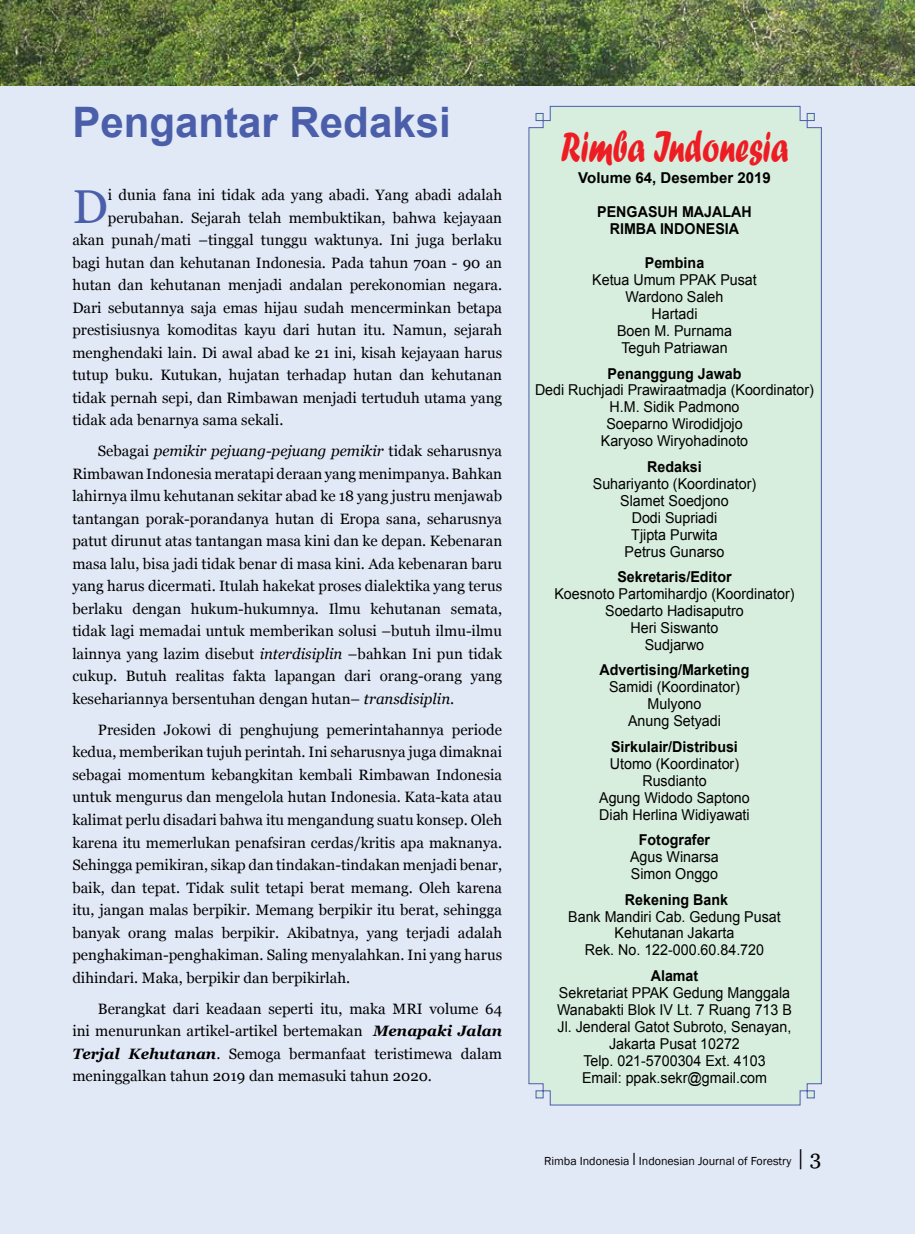
<style>
.page{position:relative;width:915px;height:1234px;background:#fff}
.page>*{position:absolute;margin:0;border:0;box-sizing:border-box;transform-origin:0 0}
.t1{font:47.4px "Georgia";color:#4b5eaa}
.t2{font:45px "Forte";color:#ed1d24;scale:.7 1}
.t3{font:700 42px "Arial";color:#4b5eaa}
.t4{font:15px/22.5px "Georgia";color:#000;text-align:justify}
.t5{font:15px/17px "Arial";color:#000;text-align:center;scale:.95 1}
.t6{font:700 15px/17px "Arial";color:#000;text-align:center;scale:.95 1}
.t7{font:700 15px "Arial";color:#000}
.t8{font:12px "Franklin Gothic";color:#000}
.s1{font-style:italic}
.s2{font-weight:700;font-style:italic}
.s3{font-size:18px}
.s4{font-family:"Georgia";font-size:21px}
</style>
<div class="page">
<div style="left:0;top:0;width:914px;height:1233px;background:#e1e8f6"></div>
<div style="left:528px;top:106px;width:293px;height:999px;background:#d7eddd"></div>
<img style="left:0;top:0;width:914px;height:85px">
<h3 class="t3" style="left:72px;top:99px;width:380px">Pengantar Redaksi</h3>
<h1 class="t1" style="left:72px;top:179px;width:37px">D</h1>
<p class="t4" style="left:108px;top:183px;width:395px">i dunia fana ini tidak ada yang abadi. Yang abadi adalah</p>
<p class="t4" style="left:108px;top:206px;width:395px">perubahan. Sejarah telah membuktikan, bahwa kejayaan</p>
<p class="t4" style="left:72px;top:228px;width:431px">akan punah/mati –tinggal tunggu waktunya. Ini juga berlaku</p>
<p class="t4" style="left:72px;top:251px;width:431px">bagi hutan dan kehutanan Indonesia. Pada tahun 70an - 90 an</p>
<p class="t4" style="left:72px;top:273px;width:431px">hutan dan kehutanan menjadi andalan perekonomian negara.</p>
<p class="t4" style="left:72px;top:296px;width:431px">Dari sebutannya saja emas hijau sudah mencerminkan betapa</p>
<p class="t4" style="left:72px;top:318px;width:431px">prestisiusnya komoditas kayu dari hutan itu. Namun, sejarah</p>
<p class="t4" style="left:72px;top:341px;width:431px">menghendaki lain. Di awal abad ke 21 ini, kisah kejayaan harus</p>
<p class="t4" style="left:72px;top:363px;width:431px">tutup buku. Kutukan, hujatan terhadap hutan dan kehutanan</p>
<p class="t4" style="left:72px;top:386px;width:431px">tidak pernah sepi, dan Rimbawan menjadi tertuduh utama yang</p>
<p class="t4" style="left:72px;top:408px;width:212px">tidak ada benarnya sama sekali.</p>
<p class="t4" style="left:72px;top:439px;width:431px;text-indent:26px">Sebagai <span class="s1">pemikir pejuang-pejuang pemikir</span> tidak seharusnya Rimbawan Indonesia meratapi deraan yang menimpanya. Bahkan lahirnya ilmu kehutanan sekitar abad ke 18 yang justru menjawab tantangan porak-porandanya hutan di Eropa sana, seharusnya patut dirunut atas tantangan masa kini dan ke depan. Kebenaran masa lalu, bisa jadi tidak benar di masa kini. Ada kebenaran baru yang harus dicermati. Itulah hakekat proses dialektika yang terus berlaku dengan hukum-hukumnya. Ilmu kehutanan semata, tidak lagi memadai untuk memberikan solusi –butuh ilmu-ilmu lainnya yang lazim disebut <span class="s1">interdisiplin</span> –bahkan Ini pun tidak cukup. Butuh realitas fakta lapangan dari orang-orang yang kesehariannya bersentuhan dengan hutan– <span class="s1">transdisiplin</span>.</p>
<p class="t4" style="left:72px;top:718px;width:431px;text-indent:26px">Presiden Jokowi di penghujung pemerintahannya periode kedua, memberikan tujuh perintah. Ini seharusnya juga dimaknai sebagai momentum kebangkitan kembali Rimbawan Indonesia untuk mengurus dan mengelola hutan Indonesia. Kata-kata atau kalimat perlu disadari bahwa itu mengandung suatu konsep. Oleh karena itu memerlukan penafsiran cerdas/kritis apa maknanya.<br>Sehingga pemikiran, sikap dan tindakan-tindakan menjadi benar, baik, dan tepat. Tidak sulit tetapi berat memang. Oleh karena itu, jangan malas berpikir. Memang berpikir itu berat, sehingga banyak orang malas berpikir. Akibatnya, yang terjadi adalah penghakiman-penghakiman. Saling menyalahkan. Ini yang harus dihindari. Maka, berpikir dan berpikirlah.</p>
<p class="t4" style="left:72px;top:996px;width:431px;text-indent:26px">Berangkat dari keadaan seperti itu, maka MRI volume 64 ini menurunkan artikel-artikel bertemakan <span class="s2">Menapaki Jalan Terjal Kehutanan</span>. Semoga bermanfaat teristimewa dalam meninggalkan tahun 2019 dan memasuki tahun 2020.</p>
<h2 class="t2" style="left:560px;top:122px;width:326px">Rimba Indonesia</h2>
<p class="t7" style="left:578px;top:170px;width:194px">Volume 64, Desember 2019</p>
<p class="t6" style="left:597px;top:204px;width:164px">PENGASUH MAJALAH<br>RIMBA INDONESIA</p>
<p class="t6" style="left:644px;top:254px;width:64px">Pembina</p>
<p class="t5" style="left:592px;top:271px;width:175px">Ketua Umum PPAK Pusat<br>Wardono Saleh<br>Hartadi<br>Boen M. Purnama<br>Teguh Patriawan</p>
<p class="t6" style="left:607px;top:365px;width:142px">Penanggung Jawab</p>
<p class="t5" style="left:535px;top:382px;width:295px">Dedi Ruchjadi Prawiraatmadja (Koordinator)<br>H.M. Sidik Padmono<br>Soeparno Wirodidjojo<br>Karyoso Wiryohadinoto</p>
<p class="t6" style="left:647px;top:458px;width:59px">Redaksi</p>
<p class="t5" style="left:592px;top:475px;width:173px">Suhariyanto (Koordinator)<br>Slamet Soedjono<br>Dodi Supriadi<br>Tjipta Purwita<br>Petrus Gunarso</p>
<p class="t6" style="left:617px;top:568px;width:122px">Sekretaris/Editor</p>
<p class="t5" style="left:554px;top:585px;width:254px">Koesnoto Partomihardjo (Koordinator)<br>Soedarto Hadisaputro<br>Heri Siswanto<br>Sudjarwo</p>
<p class="t6" style="left:599px;top:661px;width:159px">Advertising/Marketing</p>
<p class="t5" style="left:609px;top:678px;width:139px">Samidi (Koordinator)<br>Mulyono<br>Anung Setyadi</p>
<p class="t6" style="left:611px;top:738px;width:135px">Sirkulair/Distribusi</p>
<p class="t5" style="left:599px;top:755px;width:160px">Utomo (Koordinator)<br>Rusdianto<br>Agung Widodo Saptono<br>Diah Herlina Widiyawati</p>
<p class="t6" style="left:638px;top:831px;width:77px">Fotografer</p>
<p class="t5" style="left:630px;top:848px;width:95px;text-align:left">Agus Winarsa<br>Simon Onggo</p>
<p class="t6" style="left:624px;top:890px;width:110px">Rekening Bank</p>
<p class="t5" style="left:568px;top:907px;width:225px">Bank Mandiri Cab. Gedung Pusat<br>Kehutanan Jakarta<br>Rek. No. 122-000.60.84.720</p>
<p class="t6" style="left:650px;top:967px;width:52px">Alamat</p>
<p class="t5" style="left:557px;top:983px;width:249px">Sekretariat PPAK Gedung Manggala<br>Wanabakti Blok IV Lt. 7 Ruang 713 B<br>Jl. Jenderal Gatot Subroto, Senayan,<br>Jakarta Pusat 10272<br>Telp. 021-5700304 Ext. 4103<br>Email: ppak.sekr@gmail.com</p>
<p class="t8" style="left:544px;top:1153px;width:279px">Rimba Indonesia <span class="s3">I</span> Indonesian Journal of Forestry <span class="s4">| 3</span></p>
</div>
